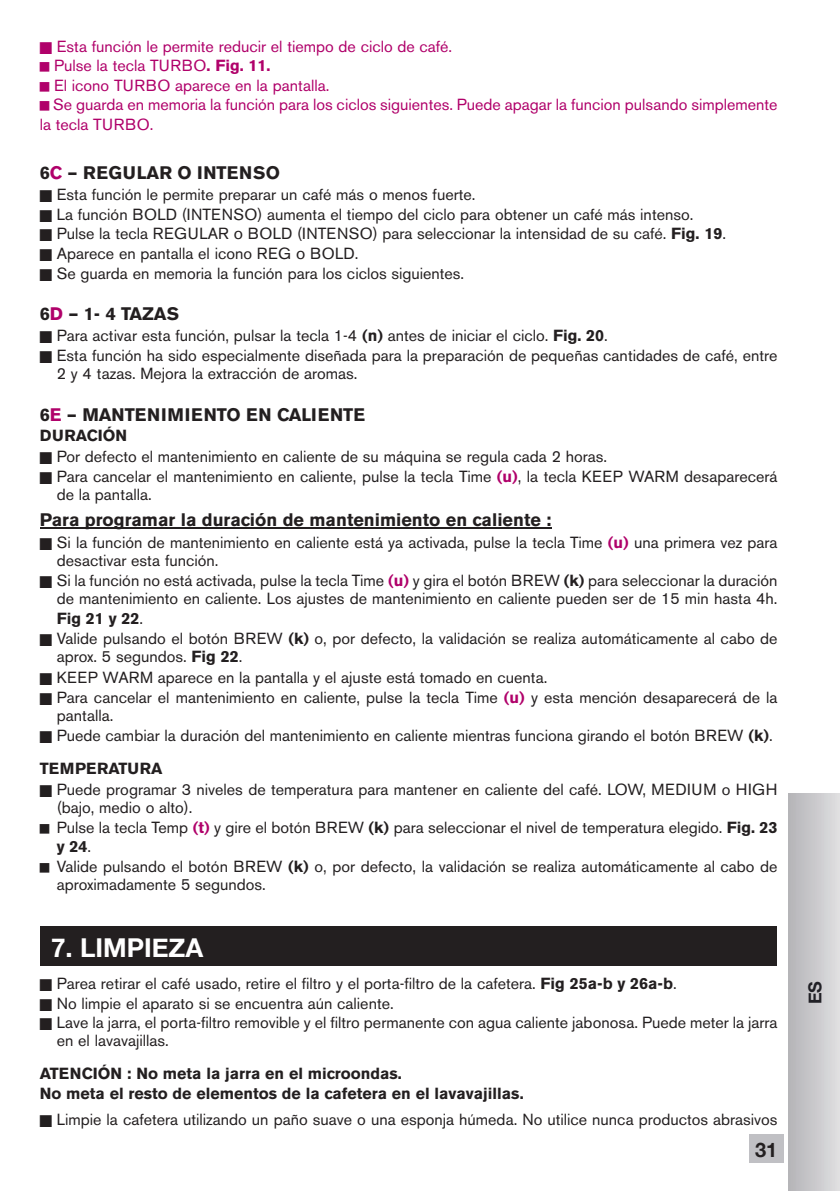
<style>
.page{position:relative;width:840px;height:1191px;background:#fff}
.page>*{position:absolute;margin:0;border:0;box-sizing:border-box;transform-origin:0 0}
.t1{font:700 26px "Helvetica Neue";color:#fff}
.t2{font:700 20px "Helvetica Neue";color:#231f20}
.t3{font:700 18px "Akzidenz Grotesk BE";color:#231f20}
.t4{font:700 18px "Akzidenz Grotesk BE";letter-spacing:.02em;color:#231f20}
.t5{font:700 18px "Helvetica Neue";color:#212126}
.t6{font:16px/18px "Akzidenz Grotesk BE";color:#231f20}
.t7{font:16px/19.8px "Akzidenz Grotesk BE";color:#b0016a}
.t8{font:700 16px/19.2px "Akzidenz Grotesk BE";color:#231f20}
.s1{font-family:"Menlo";font-weight:700;font-style:italic}
.s2{font-weight:700}
.s3{color:#b0016a}
.s4{font-size:17px}
.s5{font-weight:700;color:#b0016a}
</style>
<div class="page">
<div style="left:748px;top:1134px;width:34px;height:29px;background:#c0c0c4"></div>
<div style="left:788px;top:794px;width:51px;height:397px;background:linear-gradient(to right,#b4b4b7,#dedee0)"></div>
<hr style="left:40px;top:528px;width:511px;height:1px;background:#231f20">
<div style="left:40px;top:926px;width:736px;height:40px;background:#231f20"></div>
<p class="t7" style="left:40px;top:39px;width:414px">■ Esta función le permite reducir el tiempo de ciclo de café.</p>
<p class="t7" style="left:40px;top:58px;width:232px"><span class="s1">■</span> Pulse la tecla TURBO<span class="s2">. Fig. 11.</span></p>
<p class="t7" style="left:40px;top:77px;width:291px"><span class="s1">■</span> El icono TURBO aparece en la pantalla.</p>
<p class="t7" style="left:40px;top:96px;width:739px"><span class="s1">■</span> Se guarda en memoria la función para los ciclos siguientes. Puede apagar la funcion pulsando simplemente la tecla TURBO.</p>
<p class="t4" style="left:40px;top:165px;width:242px">6<span class="s3">C</span> – REGULAR O INTENSO</p>
<p class="t6" style="left:40px;top:187px;width:437px">■ Esta función le permite preparar un café más o menos fuerte.</p>
<p class="t6" style="left:40px;top:207px;width:654px">■ La función BOLD (INTENSO) aumenta el tiempo del ciclo para obtener un café más intenso.</p>
<p class="t6" style="left:40px;top:226px;width:687px">■ Pulse la tecla REGULAR <span class="s4">o</span> BOLD (INTENSO) para seleccionar la intensidad de su café. <span class="s2">Fig. 19</span>.</p>
<p class="t6" style="left:40px;top:246px;width:320px">■ Aparece en pantalla el icono REG <span class="s4">o</span> BOLD.</p>
<p class="t6" style="left:40px;top:266px;width:426px">■ Se guarda en memoria la función para los ciclos siguientes.</p>
<p class="t3" style="left:40px;top:306px;width:141px">6<span class="s3">D</span> – 1- 4 TAZAS</p>
<p class="t6" style="left:40px;top:328px;width:569px">■ Para activar esta función, pulsar la tecla 1-4 <span class="s2">(n)</span> antes de iniciar el ciclo. <span class="s2">Fig. 20</span>.</p>
<p class="t6" style="left:57px;top:348px;width:722px;text-indent:-17px">■ Esta función ha sido especialmente diseñada para la preparación de pequeñas cantidades de café, entre<br>2 y 4 tazas. Mejora la extracción de aromas.</p>
<p class="t3" style="left:40px;top:408px;width:326px">6<span class="s3">E</span> – MANTENIMIENTO EN CALIENTE</p>
<p class="t8" style="left:40px;top:427px;width:89px">DURACIÓN</p>
<p class="t6" style="left:40px;top:449px;width:568px">■ Por defecto el mantenimiento en caliente de su máquina se regula cada 2 horas.</p>
<p class="t6" style="left:57px;top:469px;width:722px;text-indent:-17px">■ Para cancelar el mantenimiento en caliente, pulse la tecla Time <span class="s5">(u)</span>, la tecla KEEP WARM desaparecerá de la pantalla.</p>
<p class="t3" style="left:40px;top:512px;width:513px">Para programar la duración de mantenimiento en caliente :</p>
<p class="t6" style="left:57px;top:535px;width:722px;text-indent:-17px">■ Si la función de mantenimiento en caliente está ya activada, pulse la tecla Time <span class="s5">(u)</span> una primera vez para desactivar esta función.</p>
<p class="t6" style="left:57px;top:573px;width:722px;line-height:18.6px;text-align:justify;text-indent:-17px">■ Si la función no está activada, pulse la tecla Time <span class="s5">(u)</span> y gira el botón BREW <span class="s2">(k)</span> para seleccionar la duración de mantenimiento en caliente. Los ajustes de mantenimiento en caliente pueden ser de 15 min hasta 4h.<br><span class="s2">Fig 21 y 22</span>.</p>
<p class="t6" style="left:57px;top:631px;width:722px;text-indent:-17px">■ Valide pulsando el botón BREW <span class="s2">(k)</span> o, por defecto, la validación se realiza automáticamente al cabo de aprox. 5 segundos. <span class="s2">Fig 22</span>.</p>
<p class="t6" style="left:40px;top:670px;width:509px">■ KEEP WARM aparece en la pantalla y el ajuste está tomado en cuenta.</p>
<p class="t6" style="left:57px;top:689px;width:722px;text-indent:-17px">■ Para cancelar el mantenimiento en caliente, pulse la tecla Time <span class="s5">(u)</span> y esta mención desaparecerá de la pantalla.</p>
<p class="t6" style="left:40px;top:720px;width:734px;line-height:33.2px">■ Puede cambiar la duración del mantenimiento en caliente mientras funciona girando el botón BREW <span class="s2">(k)</span>.<br><span class="s2">TEMPERATURA</span></p>
<p class="t6" style="left:57px;top:782px;width:722px;text-indent:-17px">■ Puede programar 3 niveles de temperatura para mantener en caliente del café. LOW, MEDIUM o HIGH (bajo, medio o alto).</p>
<p class="t6" style="left:57px;top:820px;width:722px;text-indent:-17px"><span class="s1">■</span> Pulse la tecla Temp <span class="s5">(t)</span> y gire el botón BREW <span class="s2">(k)</span> para seleccionar el nivel de temperatura elegido. <span class="s2">Fig. 23 y 24</span>.</p>
<p class="t6" style="left:57px;top:858px;width:722px;text-indent:-17px"><span class="s1">■</span> Valide pulsando el botón BREW <span class="s2">(k)</span> o, por defecto, la validación se realiza automáticamente al cabo de aproximadamente 5 segundos.</p>
<h1 class="t1" style="left:51px;top:931px;width:154px">7. LIMPIEZA</h1>
<p class="t6" style="left:40px;top:976px;width:638px">■ Parea retirar el café usado, retire el filtro y el porta-filtro de la cafetera. <span class="s2">Fig 25a-b y 26a-b</span>.</p>
<p class="t6" style="left:40px;top:995px;width:355px">■ No limpie el aparato si se encuentra aún caliente.</p>
<p class="t6" style="left:57px;top:1015px;width:722px;text-indent:-17px">■ Lave la jarra, el porta-filtro removible y el filtro permanente con agua caliente jabonosa. Puede meter la jarra en el lavavajillas.</p>
<p class="t8" style="left:40px;top:1065px;width:485px">ATENCIÓN : No meta la jarra en el microondas.<br>No meta el resto de elementos de la cafetera en el lavavajillas.</p>
<p class="t6" style="left:40px;top:1112px;width:739px">■ Limpie la cafetera utilizando un paño suave o una esponja húmeda. No utilice nunca productos abrasivos</p>
<p class="t2" style="left:754px;top:1138px;width:24px">31</p>
<p class="t5" style="left:803px;top:1004px;width:25px;rotate:-90deg">ES</p>
</div>
